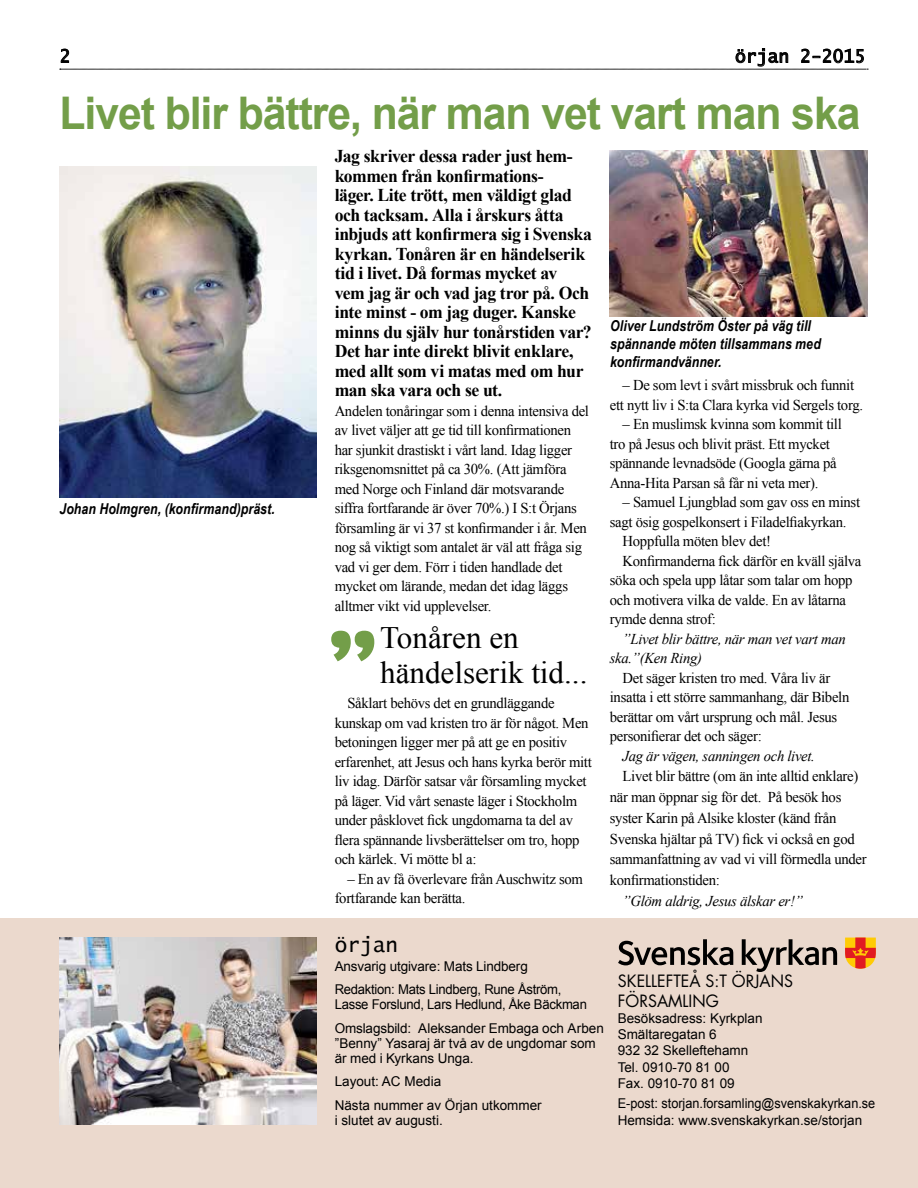
<style>
.page{position:relative;width:918px;height:1188px;background:#fff}
.page>*{position:absolute;margin:0;border:0;box-sizing:border-box;transform-origin:0 0}
.t1{font:700 126.75px "Oranda BT";color:#739e49}
.t2{font:700 45px "Arial";letter-spacing:-.025em;color:#739e49;scale:.95 1}
.t3{font:31.05px/34.7px "Times New Roman";color:#000}
.t4{font:21px "Lucida Sans Typewriter";color:#000}
.t5{font:700 18px/19.5px "Times New Roman";letter-spacing:-.025em;color:#000}
.t6{font:18px "Lucida Sans Typewriter";color:#000}
.t7{font:16.5px/19.8px "Futura";color:#000}
.t8{font:15px/19.5px "Times New Roman";letter-spacing:-.02em;color:#000}
.t9{font:italic 700 15px/18px "Arial Narrow";letter-spacing:.005em;color:#000}
.t10{font:italic 15px/19.5px "Times New Roman";letter-spacing:-.02em;color:#000}
.t11{font:13.5px/16.2px "Arial";color:#000}
.t12{font:13.5px/16.2px "Arial";color:#000;scale:.94 1}
.t13{font:13.5px/23.5px "Arial";letter-spacing:-.02em;color:#000}
</style>
<div class="page">
<svg style="left:60px;top:48px;width:808px;height:22px"></svg>
<div style="left:0;top:919px;width:918px;height:269px;background:#ebd9cd"></div>
<svg style="left:618px;top:939px;width:115px;height:26px"></svg>
<svg style="left:742px;top:939px;width:95px;height:33px"></svg>
<svg style="left:845px;top:938px;width:31px;height:31px"></svg>
<img style="left:60px;top:938px;width:257px;height:186px">
<img style="left:60px;top:167px;width:257px;height:330px">
<img style="left:610px;top:150px;width:257px;height:167px">
<p class="t6" style="left:60px;top:46px;width:12px">2</p>
<p class="t6" style="left:735px;top:46px;width:132px">örjan 2-2015</p>
<h2 class="t2" style="left:60px;top:84px;width:845px">Livet blir bättre, när man vet vart man ska</h2>
<p class="t5" style="left:335px;top:146px;width:259px">Jag skriver dessa rader just hem&shy;kommen från konfirmations-<br>läger. Lite trött, men väldigt glad och tacksam. Alla i årskurs åtta inbjuds att konfirmera sig i Svenska kyrkan. Tonåren är en händelserik tid i livet. Då formas mycket av vem jag är och vad jag tror på. Och inte minst - om jag duger. Kanske minns du själv hur tonårstiden var?<br>Det har inte direkt blivit enklare, med allt som vi matas med om hur man ska vara och se ut.</p>
<p class="t8" style="left:335px;top:401px;width:256px">Andelen tonåringar som i denna intensiva del av livet väljer att ge tid till konfirmationen har sjunkit drastiskt i vårt land. Idag ligger riksgenomsnittet på ca 30%. (Att jämföra med Norge och Finland där motsvarande siffra fortfarande är över 70%.) I S:t Örjans församling är vi 37 st konfirmander i år. Men nog så viktigt som antalet är väl att fråga sig vad vi ger dem. Förr i tiden handlade det mycket om lärande, medan det idag läggs alltmer vikt vid upplevelser.</p>
<p class="t9" style="left:610px;top:316px;width:212px">Oliver Lundström Öster på väg till spännande möten tillsammans med konfirmandvänner.</p>
<p class="t8" style="left:610px;top:375px;width:255px;text-align:center">– De som levt i svårt missbruk och funnit<br>ett nytt liv i S:ta Clara kyrka vid Sergels torg.</p>
<p class="t8" style="left:610px;top:414px;width:233px;text-indent:13px">– En muslimsk kvinna som kommit till tro på Jesus och blivit präst. Ett mycket spännande levnadsöde (Googla gärna på Anna-Hita Parsan så får ni veta mer).</p>
<p class="t8" style="left:623px;top:492px;width:239px">– Samuel Ljungblad som gav oss en minst</p>
<p class="t8" style="left:610px;top:512px;width:238px">sagt ösig gospelkonsert i Filadelfiakyrkan.</p>
<p class="t8" style="left:623px;top:531px;width:150px">Hoppfulla möten blev det!</p>
<p class="t8" style="left:623px;top:551px;width:240px">Konfirmanderna fick därför en kväll själva</p>
<p class="t8" style="left:610px;top:570px;width:244px">söka och spela upp låtar som talar om hopp</p>
<p class="t8" style="left:610px;top:590px;width:238px">och motivera vilka de valde. En av låtarna</p>
<p class="t8" style="left:610px;top:609px;width:108px">rymde denna strof:</p>
<p class="t10" style="left:610px;top:629px;width:237px;text-indent:13px">”Livet blir bättre, när man vet vart man ska.”(Ken Ring)</p>
<p class="t8" style="left:610px;top:668px;width:241px;text-indent:13px">Det säger kristen tro med. Våra liv är insatta i ett större sammanhang, där Bibeln berättar om vårt ursprung och mål. Jesus personifierar det och säger:</p>
<p class="t10" style="left:623px;top:746px;width:194px">Jag är vägen, sanningen och livet.</p>
<p class="t8" style="left:610px;top:766px;width:258px;line-height:20.7px;text-indent:13px">Livet blir bättre (om än inte alltid enklare) när man öppnar sig för det. På besök hos syster Karin på Alsike kloster (känd från Svenska hjältar på TV) fick vi också en god sammanfattning av vad vi vill förmedla under konfirmationstiden:</p>
<p class="t10" style="left:623px;top:891px;width:182px">”Glöm aldrig, Jesus älskar er!”</p>
<p class="t9" style="left:60px;top:499px;width:217px">Johan Holmgren, (konfirmand)präst.</p>
<h1 class="t1" style="left:327px;top:594px;width:55px">”</h1>
<h3 class="t3" style="left:380px;top:620px;width:209px">Tonåren en händelserik tid...</h3>
<p class="t8" style="left:335px;top:693px;width:259px;text-indent:13px">Såklart behövs det en grundläggande kunskap om vad kristen tro är för något. Men betoningen ligger mer på att ge en positiv erfarenhet, att Jesus och hans kyrka berör mitt liv idag. Därför satsar vår församling mycket på läger. Vid vårt senaste läger i Stockholm under påsklovet fick ungdomarna ta del av flera spännande livsberättelser om tro, hopp och kärlek. Vi mötte bl a:</p>
<p class="t8" style="left:335px;top:869px;width:250px;text-indent:13px">– En av få överlevare från Auschwitz som fortfarande kan berätta.</p>
<h3 class="t4" style="left:335px;top:932px;width:65px">örjan</h3>
<p class="t13" style="left:335px;top:955px;width:228px">Ansvarig utgivare: Mats Lindberg<br>Redaktion: Mats Lindberg, Rune Åström,</p>
<p class="t11" style="left:335px;top:993px;width:271px;line-height:23.5px">Lasse Forslund, Lars Hedlund, Åke Bäckman<br>Omslagsbild: Aleksander Embaga och Arben</p>
<p class="t11" style="left:335px;top:1036px;width:263px;line-height:15px">”Benny” Yasaraj är två av de ungdomar som är med i Kyrkans Unga.</p>
<p class="t11" style="left:335px;top:1070px;width:209px;line-height:23.5px">Layout: AC Media<br>Nästa nummer av Örjan utkommer</p>
<p class="t11" style="left:335px;top:1112px;width:110px">i slutet av augusti.</p>
<p class="t7" style="left:618px;top:971px;width:176px">SKELLEFTEÅ S:T ÖRJANS<br>FÖRSAMLING</p>
<p class="t11" style="left:618px;top:1010px;width:146px">Besöksadress: Kyrkplan<br>Smältaregatan 6<br>932 32 Skelleftehamn<br>Tel. 0910-70 81 00<br>Fax. 0910-70 81 09</p>
<p class="t12" style="left:618px;top:1096px;width:276px">E-post: storjan.forsamling@svenskakyrkan.se<br>Hemsida: www.svenskakyrkan.se/storjan</p>
</div>
